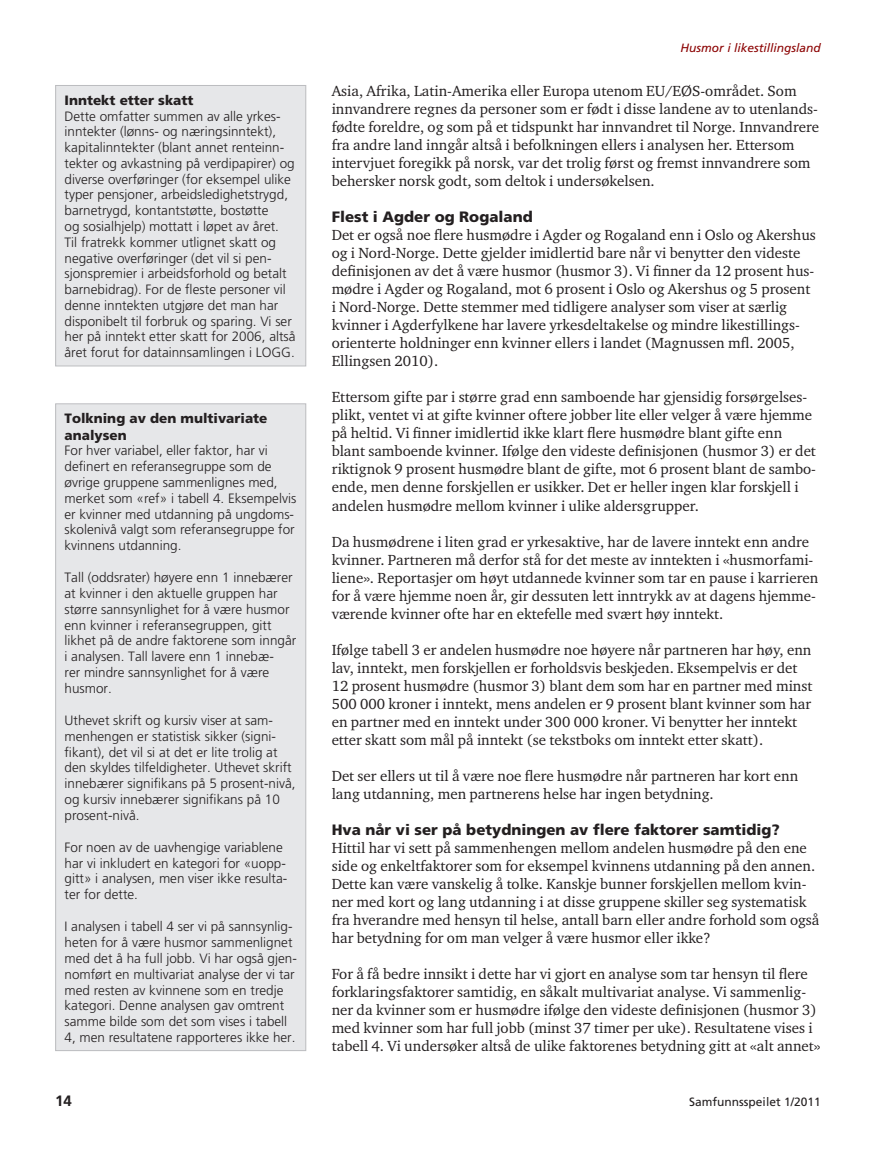
<style>
.page{position:relative;width:893px;height:1149px;background:#fff}
.page>*{position:absolute;margin:0;border:0;box-sizing:border-box;transform-origin:0 0}
.t1{font:15px/18px "Charter ITC Std";color:#231f20}
.t2{font:900 15px "Frutiger";color:#231f20}
.t3{font:700 15px "Frutiger";color:#231f20}
.t4{font:300 13.5px/15.8px "Frutiger";color:#231f20}
.t5{font:900 13.5px/16.5px "Frutiger";color:#231f20}
.t6{font:italic 12px "Frutiger";color:#8b0202}
.t7{font:12px "Frutiger";color:#231f20}
</style>
<div class="page">
<div style="left:56px;top:85px;width:250px;height:281px;background:#e6e7e9"></div>
<div style="left:55px;top:85px;width:251px;height:281px;border:1px solid #bcbdc0"></div>
<div style="left:56px;top:403px;width:250px;height:647px;background:#e6e7e9"></div>
<div style="left:55px;top:403px;width:251px;height:647px;border:1px solid #bcbdc0"></div>
<p class="t5" style="left:65px;top:92px;width:130px">Inntekt etter skatt</p>
<p class="t4" style="left:65px;top:108px;width:233px">Dette omfatter summen av alle yrkes&shy;inntekter (lønns- og næringsinntekt), kapitalinntekter (blant annet renteinn&shy;tekter og avkastning på verdipapirer) og diverse overføringer (for eksempel ulike typer pensjoner, arbeidsledighetstrygd, barnetrygd, kontantstøtte, bostøtte<br>og sosialhjelp) mottatt i løpet av året.<br>Til fratrekk kommer utlignet skatt og negative overføringer (det vil si pen&shy;sjonspremier i arbeidsforhold og betalt barnebidrag). For de fleste personer vil denne inntekten utgjøre det man har disponibelt til forbruk og sparing. Vi ser her på inntekt etter skatt for 2006, altså året forut for datainnsamlingen i LOGG.</p>
<p class="t5" style="left:65px;top:410px;width:204px">Tolkning av den multivariate analysen</p>
<p class="t4" style="left:65px;top:443px;width:233px">For hver variabel, eller faktor, har vi definert en referansegruppe som de øvrige gruppene sammenlignes med, merket som «ref» i tabell 4. Eksempelvis er kvinner med utdanning på ungdoms&shy;skolenivå valgt som referansegruppe for kvinnens utdanning.</p>
<p class="t4" style="left:65px;top:569px;width:233px">Tall (oddsrater) høyere enn 1 innebærer at kvinner i den aktuelle gruppen har større sannsynlighet for å være husmor enn kvinner i referansegruppen, gitt likhet på de andre faktorene som inngår i analysen. Tall lavere enn 1 innebæ-<br>rer mindre sannsynlighet for å være husmor.</p>
<p class="t4" style="left:65px;top:712px;width:233px">Uthevet skrift og kursiv viser at sam&shy;menhengen er statistisk sikker (signi&shy;fikant), det vil si at det er lite trolig at den skyldes tilfeldigheter. Uthevet skrift innebærer signifikans på 5 prosent-nivå, og kursiv innebærer signifikans på 10 prosent-nivå.</p>
<p class="t4" style="left:65px;top:839px;width:224px">For noen av de uavhengige variablene har vi inkludert en kategori for «uopp&shy;gitt» i analysen, men viser ikke resulta&shy;ter for dette.</p>
<p class="t4" style="left:65px;top:918px;width:234px">I analysen i tabell 4 ser vi på sannsynlig&shy;heten for å være husmor sammenlignet med det å ha full jobb. Vi har også gjen&shy;nomført en multivariat analyse der vi tar med resten av kvinnene som en tredje kategori. Denne analysen gav omtrent samme bilde som det som vises i tabell 4, men resultatene rapporteres ikke her.</p>
<p class="t3" style="left:55px;top:1091px;width:18px">14</p>
<p class="t6" style="left:681px;top:41px;width:142px">Husmor i likestillingsland</p>
<p class="t1" style="left:332px;top:82px;width:489px">Asia, Afrika, Latin-Amerika eller Europa utenom EU/EØS-området. Som innvandrere regnes da personer som er født i disse landene av to utenlands&shy;fødte foreldre, og som på et tidspunkt har innvandret til Norge. Innvandrere fra andre land inngår altså i befolkningen ellers i analysen her. Ettersom intervjuet foregikk på norsk, var det trolig først og fremst innvandrere som behersker norsk godt, som deltok i undersøkelsen.</p>
<p class="t2" style="left:332px;top:208px;width:203px">Flest i Agder og Rogaland</p>
<p class="t1" style="left:332px;top:226px;width:486px">Det er også noe flere husmødre i Agder og Rogaland enn i Oslo og Akershus og i Nord-Norge. Dette gjelder imidlertid bare når vi benytter den videste definisjonen av det å være husmor (husmor 3). Vi finner da 12 prosent hus&shy;mødre i Agder og Rogaland, mot 6 prosent i Oslo og Akershus og 5 prosent i Nord-Norge. Dette stemmer med tidligere analyser som viser at særlig kvinner i Agderfylkene har lavere yrkesdeltakelse og mindre likestillings&shy;orienterte holdninger enn kvinner ellers i landet (Magnussen mfl. 2005, Ellingsen 2010).</p>
<p class="t1" style="left:332px;top:388px;width:486px">Ettersom gifte par i større grad enn samboende har gjensidig forsørgelses&shy;plikt, ventet vi at gifte kvinner oftere jobber lite eller velger å være hjemme på heltid. Vi finner imidlertid ikke klart flere husmødre blant gifte enn blant samboende kvinner. Ifølge den videste definisjonen (husmor 3) er det riktignok 9 prosent husmødre blant de gifte, mot 6 prosent blant de sambo&shy;ende, men denne forskjellen er usikker. Det er heller ingen klar forskjell i andelen husmødre mellom kvinner i ulike aldersgrupper.</p>
<p class="t1" style="left:332px;top:532px;width:488px">Da husmødrene i liten grad er yrkesaktive, har de lavere inntekt enn andre kvinner. Partneren må derfor stå for det meste av inntekten i «husmorfami&shy;liene». Reportasjer om høyt utdannede kvinner som tar en pause i karrieren for å være hjemme noen år, gir dessuten lett inntrykk av at dagens hjemme&shy;værende kvinner ofte har en ektefelle med svært høy inntekt.</p>
<p class="t1" style="left:332px;top:640px;width:482px">Ifølge tabell 3 er andelen husmødre noe høyere når partneren har høy, enn lav, inntekt, men forskjellen er forholdsvis beskjeden. Eksempelvis er det 12 prosent husmødre (husmor 3) blant dem som har en partner med minst 500 000 kroner i inntekt, mens andelen er 9 prosent blant kvinner som har en partner med en inntekt under 300 000 kroner. Vi benytter her inntekt etter skatt som mål på inntekt (se tekstboks om inntekt etter skatt).</p>
<p class="t1" style="left:332px;top:766px;width:468px">Det ser ellers ut til å være noe flere husmødre når partneren har kort enn lang utdanning, men partnerens helse har ingen betydning.</p>
<p class="t2" style="left:332px;top:820px;width:450px">Hva når vi ser på betydningen av flere faktorer samtidig?</p>
<p class="t1" style="left:332px;top:838px;width:489px">Hittil har vi sett på sammenhengen mellom andelen husmødre på den ene side og enkeltfaktorer som for eksempel kvinnens utdanning på den annen.<br>Dette kan være vanskelig å tolke. Kanskje bunner forskjellen mellom kvin&shy;ner med kort og lang utdanning i at disse gruppene skiller seg systematisk fra hverandre med hensyn til helse, antall barn eller andre forhold som også har betydning for om man velger å være husmor eller ikke?</p>
<p class="t1" style="left:332px;top:964px;width:490px">For å få bedre innsikt i dette har vi gjort en analyse som tar hensyn til flere forklaringsfaktorer samtidig, en såkalt multivariat analyse. Vi sammenlig&shy;ner da kvinner som er husmødre ifølge den videste definisjonen (husmor 3) med kvinner som har full jobb (minst 37 timer per uke). Resultatene vises i tabell 4. Vi undersøker altså de ulike faktorenes betydning gitt at «alt annet»</p>
<p class="t7" style="left:689px;top:1094px;width:133px">Samfunnsspeilet 1/2011</p>
</div>
